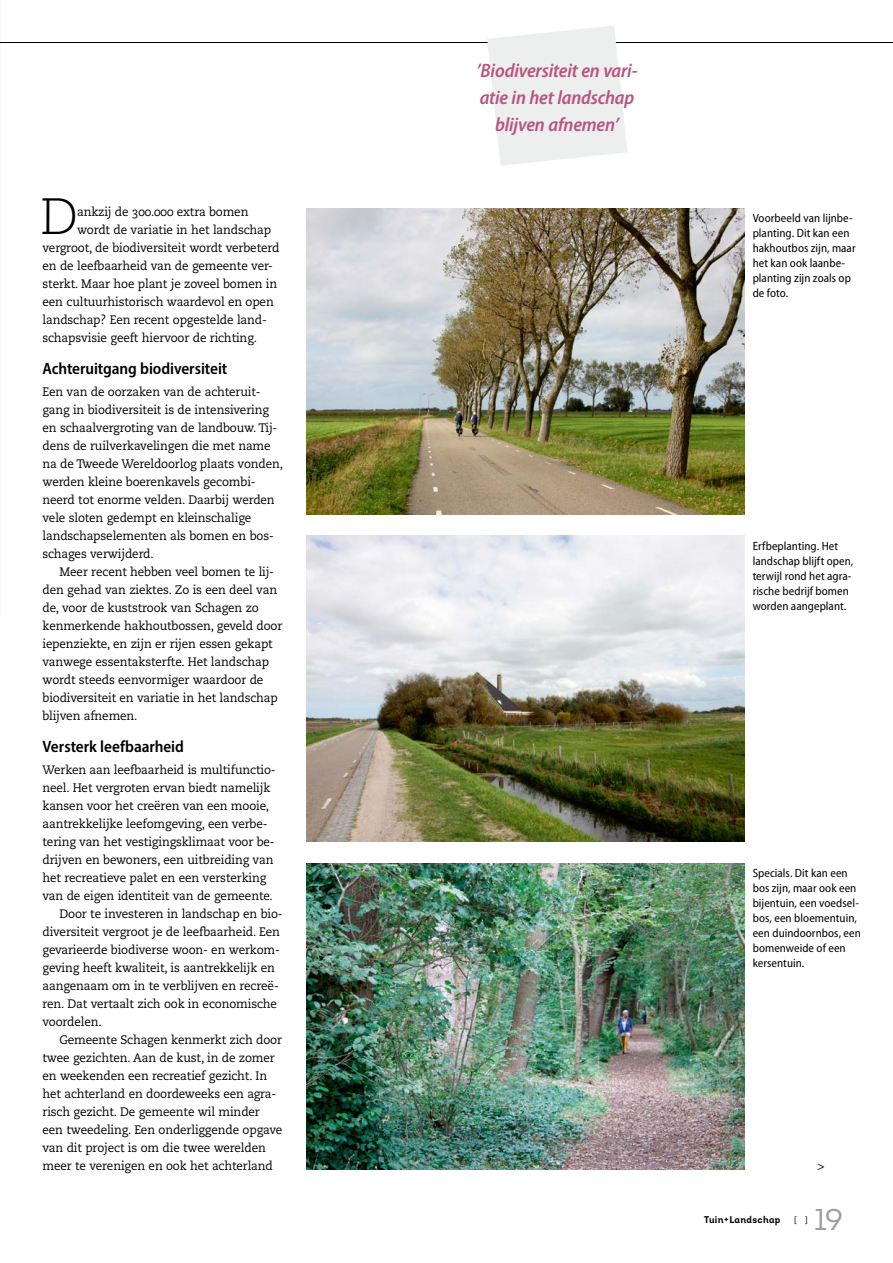
<style>
.page{position:relative;width:893px;height:1263px;background:#fff}
.page>*{position:absolute;margin:0;border:0;box-sizing:border-box;transform-origin:0 0}
.t1{font:300 51px "Caecilia LT Std";color:#000}
.t2{font:30px "Intro Regular Alt";color:#9d9e9e}
.t3{font:italic 600 semi-condensed 19.5px/27px "Myriad Pro";letter-spacing:-.01em;color:#b75480;text-align:center}
.t4{font:600 semi-condensed 16.5px "Myriad Pro";letter-spacing:-.005em;color:#000}
.t5{font:12.3px/18px "Caecilia LT Std";letter-spacing:-.01em;color:#000;scale:.95 1}
.t6{font:semi-condensed 12px/15px "Myriad Pro";letter-spacing:.005em;color:#000}
.t7{font:9.75px "Intro Bold Alt";letter-spacing:.03em;color:#000;scale:.95 1}
.t8{font:9.75px "Myriad Pro";color:#000;scale:.95 1}
</style>
<div class="page">
<img style="left:306px;top:208px;width:438px;height:306px">
<img style="left:306px;top:536px;width:438px;height:306px">
<img style="left:306px;top:863px;width:438px;height:306px">
<hr style="left:0;top:42px;width:893px;height:1px;background:#000">
<svg style="left:487px;top:26px;width:140px;height:140px"></svg>
<h1 class="t1" style="left:40px;top:188px;width:39px">D</h1>
<p class="t5" style="left:77px;top:203px;width:182px">ankzij de 300.000 extra bomen</p>
<p class="t5" style="left:77px;top:221px;width:206px">wordt de variatie in het landschap</p>
<p class="t5" style="left:43px;top:239px;width:251px">vergroot, de biodiversiteit wordt verbeterd</p>
<p class="t5" style="left:43px;top:257px;width:244px">en de leefbaarheid van de gemeente ver-</p>
<p class="t5" style="left:43px;top:275px;width:249px">sterkt. Maar hoe plant je zoveel bomen in</p>
<p class="t5" style="left:43px;top:293px;width:245px">een cultuurhistorisch waardevol en open</p>
<p class="t5" style="left:43px;top:311px;width:238px">landschap? Een recent opgestelde land-</p>
<p class="t5" style="left:43px;top:329px;width:227px">schapsvisie geeft hiervoor de richting.</p>
<h3 class="t4" style="left:43px;top:358px;width:186px">Achteruitgang biodiversiteit</h3>
<p class="t5" style="left:43px;top:383px;width:255px">Een van de oorzaken van de achteruit&shy;gang in biodiversiteit is de intensivering en schaalvergroting van de landbouw. Tij&shy;dens de ruilverkavelingen die met name na de Tweede Wereldoorlog plaats vonden, werden kleine boerenkavels gecombi&shy;neerd tot enorme velden. Daarbij werden vele sloten gedempt en kleinschalige landschapselementen als bomen en bos&shy;schages verwijderd.</p>
<p class="t5" style="left:43px;top:563px;width:254px;text-indent:17px">Meer recent hebben veel bomen te lij&shy;den gehad van ziektes. Zo is een deel van de, voor de kuststrook van Schagen zo kenmerkende hakhoutbossen, geveld door iepenziekte, en zijn er rijen essen gekapt vanwege essentaksterfte. Het landschap wordt steeds eenvormiger waardoor de biodiversiteit en variatie in het landschap blijven afnemen.</p>
<h3 class="t4" style="left:43px;top:736px;width:143px">Versterk leefbaarheid</h3>
<p class="t5" style="left:43px;top:761px;width:247px">Werken aan leefbaarheid is multifunctio-</p>
<p class="t5" style="left:43px;top:779px;width:241px">neel. Het vergroten ervan biedt namelijk</p>
<p class="t5" style="left:43px;top:797px;width:240px">kansen voor het creëren van een mooie,</p>
<p class="t5" style="left:43px;top:815px;width:238px">aantrekkelijke leefomgeving, een verbe-</p>
<p class="t5" style="left:43px;top:833px;width:246px">tering van het vestigingsklimaat voor be-</p>
<p class="t5" style="left:43px;top:851px;width:245px">drijven en bewoners, een uitbreiding van</p>
<p class="t5" style="left:43px;top:869px;width:237px">het recreatieve palet en een versterking</p>
<p class="t5" style="left:43px;top:887px;width:244px">van de eigen identiteit van de gemeente.</p>
<p class="t5" style="left:60px;top:905px;width:236px">Door te investeren in landschap en bio-</p>
<p class="t5" style="left:43px;top:923px;width:252px">diversiteit vergroot je de leefbaarheid. Een</p>
<p class="t5" style="left:43px;top:941px;width:251px">gevarieerde biodiverse woon- en werkom-</p>
<p class="t5" style="left:43px;top:959px;width:246px">geving heeft kwaliteit, is aantrekkelijk en</p>
<p class="t5" style="left:43px;top:977px;width:250px">aangenaam om in te verblijven en recreë-</p>
<p class="t5" style="left:43px;top:995px;width:248px">ren. Dat vertaalt zich ook in economische</p>
<p class="t5" style="left:43px;top:1013px;width:64px">voordelen.</p>
<p class="t5" style="left:60px;top:1031px;width:236px">Gemeente Schagen kenmerkt zich door</p>
<p class="t5" style="left:43px;top:1049px;width:246px">twee gezichten. Aan de kust, in de zomer</p>
<p class="t5" style="left:43px;top:1067px;width:238px">en weekenden een recreatief gezicht. In</p>
<p class="t5" style="left:43px;top:1085px;width:248px">het achterland en doordeweeks een agra-</p>
<p class="t5" style="left:43px;top:1103px;width:230px">risch gezicht. De gemeente wil minder</p>
<p class="t5" style="left:43px;top:1121px;width:254px">een tweedeling. Een onderliggende opgave</p>
<p class="t5" style="left:43px;top:1139px;width:237px">van dit project is om die twee werelden</p>
<p class="t5" style="left:43px;top:1157px;width:244px">meer te verenigen en ook het achterland</p>
<h3 class="t3" style="left:477px;top:57px;width:162px">’Biodiversiteit en vari&shy;atie in het landschap blijven afnemen’</h3>
<p class="t6" style="left:753px;top:211px;width:104px">Voorbeeld van lijnbe&shy;planting. Dit kan een hakhoutbos zijn, maar het kan ook laanbe&shy;planting zijn zoals op de foto.</p>
<p class="t6" style="left:753px;top:539px;width:102px">Erfbeplanting. Het landschap blijft open, terwijl rond het agra&shy;rische bedrijf bomen worden aangeplant.</p>
<p class="t6" style="left:753px;top:866px;width:110px">Specials. Dit kan een bos zijn, maar ook een bijentuin, een voedsel&shy;bos, een bloementuin, een duindoornbos, een bomenweide of een kersentuin.</p>
<p class="t5" style="left:817px;top:1157px;width:9px">&gt;</p>
<p class="t7" style="left:704px;top:1213px;width:82px">Tuin+Landschap</p>
<p class="t8" style="left:794px;top:1214px;width:16px">[ ]</p>
<h2 class="t2" style="left:814px;top:1201px;width:30px">19</h2>
</div>
